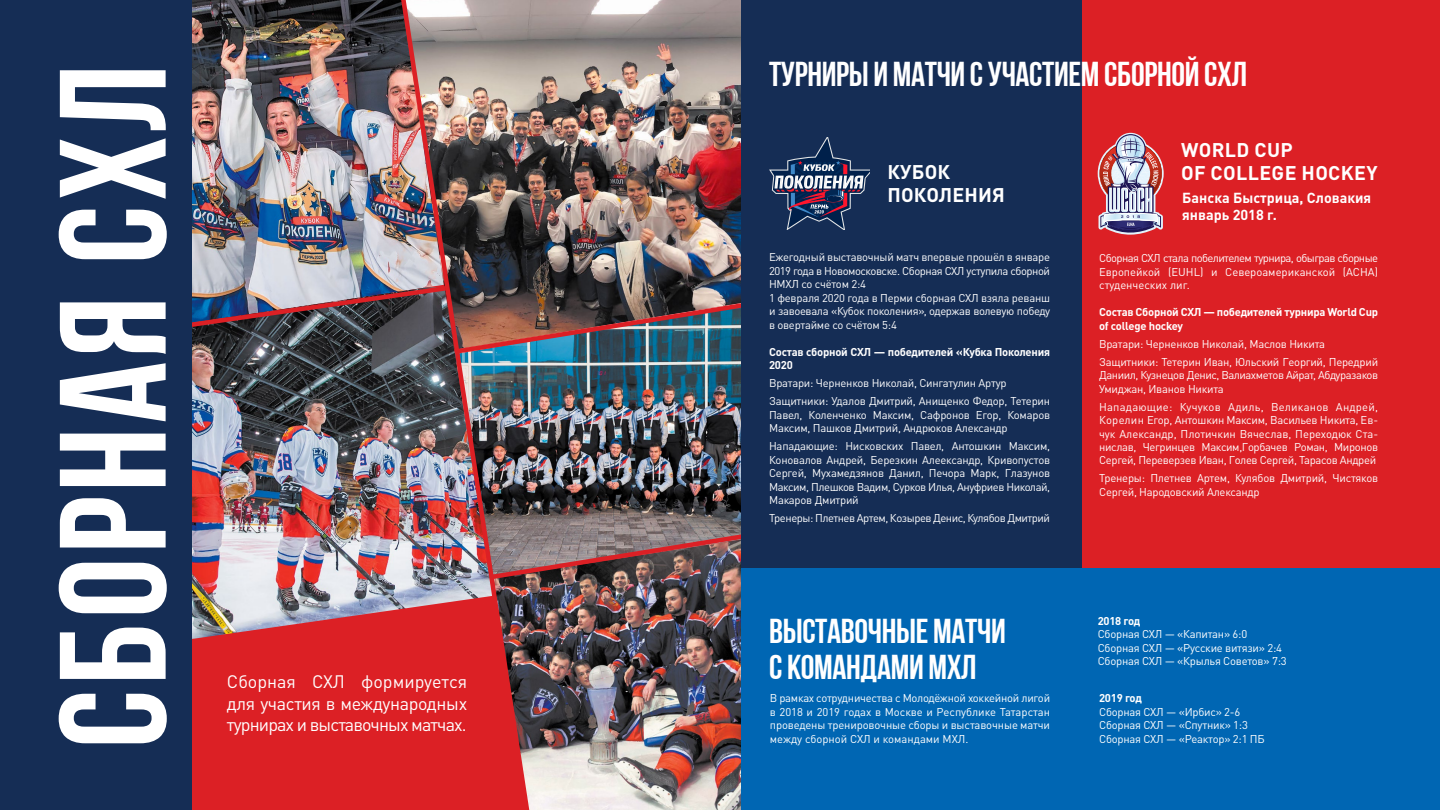
<style>
.page{position:relative;width:1440px;height:810px;background:#fff}
.page>*{position:absolute;margin:0;border:0;box-sizing:border-box;transform-origin:0 0}
.t1{font:700 151.05px "Bebas Neue";letter-spacing:.03em;color:#fff}
.t2{font:700 34.5px/35.9px "Bebas Neue";letter-spacing:-.01em;color:#fff}
.t3{font:700 19.58px/23.5px "DIN Pro";letter-spacing:.015em;color:#fff}
.t4{font:17.85px/21.5px "DIN Pro";letter-spacing:-.045em;color:#fff;text-align:justify}
.t5{font:700 14.4px/17.2px "DIN Pro";color:#fff}
.t6{font:11.25px/13.5px "DIN Pro";letter-spacing:-.02em;color:#fff}
.t7{font:700 11.25px/13.5px "DIN Pro";letter-spacing:-.02em;color:#fff}
.t8{font:11.25px/13.5px "DIN Pro";letter-spacing:-.04em;color:#fff}
</style>
<div class="page">
<img style="left:543px;top:357px;width:198px;height:160px">
<img style="left:543px;top:0;width:198px;height:283px">
<div style="left:192px;top:658px;width:195px;height:152px;background:#dc2025"></div>
<img style="left:192px;top:0;width:195px;height:283px">
<img style="left:192px;top:357px;width:195px;height:235px">
<img style="left:192px;top:283px;width:549px;height:74px">
<img style="left:192px;top:592px;width:195px;height:66px">
<img style="left:543px;top:582px;width:198px;height:228px">
<div style="left:0;top:0;width:192px;height:810px;background:#152d55"></div>
<img style="left:543px;top:517px;width:198px;height:65px">
<div style="left:741px;top:0;width:699px;height:779px;background:#152d55"></div>
<div style="left:1083px;top:0;width:357px;height:779px;background:#dc2025"></div>
<div style="left:741px;top:568px;width:699px;height:242px;background:#0066b3"></div>
<img style="left:387px;top:0;width:156px;height:810px">
<img style="left:1098px;top:133px;width:66px;height:102px">
<svg style="left:769px;top:137px;width:100px;height:92px"></svg>
<h1 class="t1" style="left:31px;top:748px;width:686px;rotate:-90deg">Cборная СХЛ</h1>
<h3 class="t4" style="left:227px;top:669px;width:242px">Сборная СХЛ формируется для участия в международных турнирах и выставочных матчах.</h3>
<h2 class="t2" style="left:769px;top:55px;width:480px">ТУРНИРЫ И МАТЧИ С УЧАСТИЕМ СБОРНОЙ СХЛ</h2>
<h3 class="t3" style="left:888px;top:158px;width:119px">КУБОК<br>ПОКОЛЕНИЯ</h3>
<p class="t6" style="left:769px;top:249px;width:283px">Ежегодный выставочный матч впервые прошёл в январе 2019 года в Новомосковске. Cборная СХЛ уступила сборной НМХЛ со счётом 2:4<br>1 февраля 2020 года в Перми сборная СХЛ взяла реванш и завоевала «Кубок поколения», одержав волевую победу в овертайме со счётом 5:4</p>
<p class="t7" style="left:769px;top:343px;width:283px">Состав сборной СХЛ — победителей «Кубка Поколения<br>2020</p>
<p class="t6" style="left:769px;top:373px;width:283px;line-height:18.3px">Вратари: Черненков Николай, Сингатулин Артур<br>Защитники: Удалов Дмитрий, Анищенко Федор, Тетерин</p>
<p class="t6" style="left:769px;top:407px;width:283px">Павел, Коленченко Максим, Сафронов Егор, Комаров<br>Максим, Пашков Дмитрий, Андрюков Александр</p>
<p class="t6" style="left:769px;top:438px;width:283px;text-align:justify">Нападающие: Нисковских Павел, Антошкин Максим, Коновалов Андрей, Березкин Алеександр, Кривопустов Сергей, Мухамедзянов Данил, Печора Марк, Глазунов Максим, Плешков Вадим, Сурков Илья, Ануфриев Николай, Макаров Дмитрий</p>
<p class="t8" style="left:769px;top:510px;width:283px">Тренеры: Плетнев Артем, Козырев Денис, Кулябов Дмитрий</p>
<h2 class="t2" style="left:769px;top:612px;width:238px">ВЫСТАВОЧНЫЕ МАТЧИ<br>С КОМАНДАМИ МХЛ</h2>
<h3 class="t3" style="left:1181px;top:135px;width:198px">WORLD CUP<br>OF COLLEGE HOCKEY</h3>
<p class="t5" style="left:1182px;top:187px;width:190px">Банска Быстрица, Словакия январь 2018 г.</p>
<p class="t6" style="left:1099px;top:250px;width:281px;text-align:justify">Сборная СХЛ стала побелителем турнира, обыграв сборные Европейкой (EUHL) и Североамериканской (ACHA) студенческих лиг.</p>
<p class="t7" style="left:1099px;top:304px;width:281px">Cостав Сборной СХЛ — победителей турнира World Cup of college hockey</p>
<p class="t6" style="left:1099px;top:333px;width:281px;line-height:18px">Вратари: Черненков Николай, Маслов Никита<br>Защитники: Тетерин Иван, Юльский Георгий, Передрий</p>
<p class="t8" style="left:1099px;top:367px;width:281px">Даниил, Кузнецов Денис, Валиахметов Айрат, Абдуразаков<br>Умиджан, Иванов Никита</p>
<p class="t6" style="left:1099px;top:399px;width:281px;text-align:justify">Нападающие: Кучуков Адиль, Великанов Андрей, Корелин Егор, Антошкин Максим, Васильев Никита, Ев&shy;чук Александр, Плотичкин Вячеслав, Переходюк Ста&shy;нислав, Чегринцев Максим,Горбачев Роман, Миронов Сергей, Переверзев Иван, Голев Сергей, Тарасов Андрей</p>
<p class="t6" style="left:1099px;top:471px;width:281px">Тренеры: Плетнев Артем, Кулябов Дмитрий, Чистяков<br>Сергей, Народовский Александр</p>
<p class="t7" style="left:1098px;top:613px;width:44px">2018 год</p>
<p class="t6" style="left:1098px;top:626px;width:190px">Сборная СХЛ — «Капитан» 6:0<br>Сборная СХЛ — «Русские витязи» 2:4<br>Сборная СХЛ — «Крылья Советов» 7:3</p>
<p class="t6" style="left:770px;top:690px;width:282px;text-align:justify">В рамках сотрудничества с Молодёжной хоккейной лигой в 2018 и 2019 годах в Москве и Республике Татарстан проведены тренировочные сборы и выставочные матчи между сборной СХЛ и командами МХЛ.</p>
<p class="t7" style="left:1099px;top:690px;width:44px">2019 год</p>
<p class="t6" style="left:1099px;top:704px;width:167px">Сборная СХЛ — «Ирбис» 2-6<br>Сборная СХЛ — «Спутник» 1:3<br>Сборная СХЛ — «Реактор» 2:1 ПБ</p>
</div>
